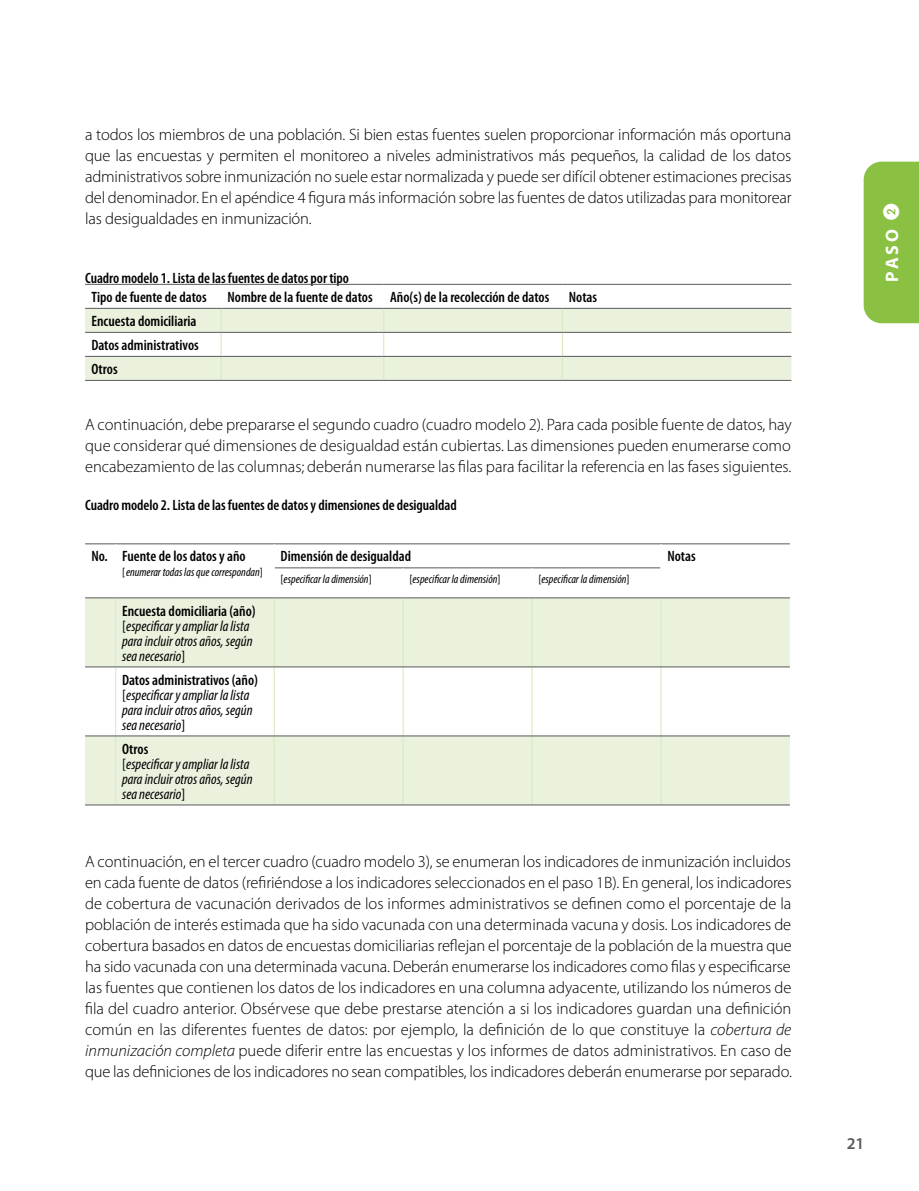
<style>
.page{position:relative;width:919px;height:1191px;background:#fff}
.page>*{position:absolute;margin:0;border:0;box-sizing:border-box;transform-origin:0 0}
.t1{font:700 18px "Myriad Pro";color:#fff}
.t2{font:300 16.5px/21px "Myriad Pro";letter-spacing:-.01em;color:#000;text-align:justify}
.t3{font:600 16.5px "Myriad Pro";color:#58595b}
.t4{font:600 condensed 15px/24px "Myriad Pro";letter-spacing:-.005em;color:#000}
.t5{font:italic condensed 15px/15px "Myriad Pro";color:#000}
.t6{font:italic condensed 12px "Myriad Pro";color:#000}
.s1{font-style:normal}
.s2{font-weight:600;font-style:normal}
.s3{font-style:italic}
.s4{font-family:"European Pi One";font-weight:400;font-size:16.5px}
</style>
<div class="page">
<svg style="left:85px;top:309px;width:706px;height:71px;fill:#eaf2de"></svg>
<hr style="left:85px;top:284px;width:136px;height:1px;background:#58595b">
<hr style="left:221px;top:284px;width:163px;height:1px;background:#58595b">
<hr style="left:384px;top:284px;width:178px;height:1px;background:#58595b">
<hr style="left:562px;top:284px;width:229px;height:1px;background:#58595b">
<svg style="left:221px;top:309px;width:1px;height:71px"></svg>
<svg style="left:383px;top:309px;width:1px;height:71px"></svg>
<svg style="left:562px;top:309px;width:1px;height:71px"></svg>
<hr style="left:85px;top:308px;width:136px;height:1px;background:#58595b">
<hr style="left:221px;top:308px;width:163px;height:1px;background:#58595b">
<hr style="left:384px;top:308px;width:178px;height:1px;background:#58595b">
<hr style="left:562px;top:308px;width:229px;height:1px;background:#58595b">
<hr style="left:85px;top:332px;width:136px;height:1px;background:#58595b">
<hr style="left:221px;top:332px;width:163px;height:1px;background:#58595b">
<hr style="left:384px;top:332px;width:178px;height:1px;background:#58595b">
<hr style="left:562px;top:332px;width:229px;height:1px;background:#58595b">
<hr style="left:85px;top:356px;width:136px;height:1px;background:#58595b">
<hr style="left:221px;top:356px;width:163px;height:1px;background:#58595b">
<hr style="left:384px;top:356px;width:178px;height:1px;background:#58595b">
<hr style="left:562px;top:356px;width:229px;height:1px;background:#58595b">
<hr style="left:85px;top:380px;width:136px;height:1px;background:#58595b">
<hr style="left:221px;top:380px;width:163px;height:1px;background:#58595b">
<hr style="left:384px;top:380px;width:178px;height:1px;background:#58595b">
<hr style="left:562px;top:380px;width:229px;height:1px;background:#58595b">
<svg style="left:85px;top:598px;width:704px;height:206px;fill:#eaf2de"></svg>
<hr style="left:85px;top:543px;width:31px;height:1px;background:#58595b">
<hr style="left:116px;top:543px;width:158px;height:1px;background:#58595b">
<hr style="left:274px;top:543px;width:129px;height:1px;background:#58595b">
<hr style="left:403px;top:543px;width:129px;height:1px;background:#58595b">
<hr style="left:532px;top:543px;width:129px;height:1px;background:#58595b">
<hr style="left:661px;top:543px;width:128px;height:1px;background:#58595b">
<hr style="left:274px;top:567px;width:129px;height:1px;background:#58595b">
<hr style="left:403px;top:567px;width:129px;height:1px;background:#58595b">
<hr style="left:532px;top:567px;width:128px;height:1px;background:#58595b">
<hr style="left:115px;top:598px;width:1px;height:68px;background:#dae8c1">
<hr style="left:115px;top:667px;width:1px;height:68px;background:#dae8c1">
<hr style="left:115px;top:736px;width:1px;height:68px;background:#dae8c1">
<hr style="left:274px;top:598px;width:1px;height:68px;background:#dae8c1">
<hr style="left:402px;top:598px;width:1px;height:68px;background:#dae8c1">
<hr style="left:531px;top:598px;width:1px;height:68px;background:#dae8c1">
<hr style="left:660px;top:598px;width:1px;height:68px;background:#dae8c1">
<hr style="left:274px;top:667px;width:1px;height:68px;background:#dae8c1">
<hr style="left:402px;top:667px;width:1px;height:68px;background:#dae8c1">
<hr style="left:531px;top:667px;width:1px;height:68px;background:#dae8c1">
<hr style="left:660px;top:667px;width:1px;height:68px;background:#dae8c1">
<hr style="left:274px;top:736px;width:1px;height:68px;background:#dae8c1">
<hr style="left:402px;top:736px;width:1px;height:68px;background:#dae8c1">
<hr style="left:531px;top:736px;width:1px;height:68px;background:#dae8c1">
<hr style="left:660px;top:736px;width:1px;height:68px;background:#dae8c1">
<hr style="left:85px;top:597px;width:31px;height:1px;background:#58595b">
<hr style="left:116px;top:597px;width:158px;height:1px;background:#58595b">
<hr style="left:274px;top:597px;width:129px;height:1px;background:#58595b">
<hr style="left:403px;top:597px;width:129px;height:1px;background:#58595b">
<hr style="left:532px;top:597px;width:129px;height:1px;background:#58595b">
<hr style="left:661px;top:597px;width:128px;height:1px;background:#58595b">
<hr style="left:85px;top:666px;width:31px;height:1px;background:#58595b">
<hr style="left:116px;top:666px;width:158px;height:1px;background:#58595b">
<hr style="left:274px;top:666px;width:129px;height:1px;background:#58595b">
<hr style="left:403px;top:666px;width:129px;height:1px;background:#58595b">
<hr style="left:532px;top:666px;width:129px;height:1px;background:#58595b">
<hr style="left:661px;top:666px;width:128px;height:1px;background:#58595b">
<hr style="left:85px;top:735px;width:31px;height:1px;background:#58595b">
<hr style="left:116px;top:735px;width:158px;height:1px;background:#58595b">
<hr style="left:274px;top:735px;width:129px;height:1px;background:#58595b">
<hr style="left:403px;top:735px;width:129px;height:1px;background:#58595b">
<hr style="left:532px;top:735px;width:129px;height:1px;background:#58595b">
<hr style="left:661px;top:735px;width:128px;height:1px;background:#58595b">
<hr style="left:85px;top:804px;width:31px;height:1px;background:#58595b">
<hr style="left:116px;top:804px;width:158px;height:1px;background:#58595b">
<hr style="left:274px;top:804px;width:129px;height:1px;background:#58595b">
<hr style="left:403px;top:804px;width:129px;height:1px;background:#58595b">
<hr style="left:532px;top:804px;width:129px;height:1px;background:#58595b">
<hr style="left:661px;top:804px;width:128px;height:1px;background:#58595b">
<div style="left:863px;top:162px;width:55px;height:161px;background:#8bc142"></div>
<p class="t2" style="left:85px;top:124px;width:708px">a todos los miembros de una población. Si bien estas fuentes suelen proporcionar información más oportuna que las encuestas y permiten el monitoreo a niveles administrativos más pequeños, la calidad de los datos administrativos sobre inmunización no suele estar normalizada y puede ser difícil obtener estimaciones precisas del denominador. En el apéndice 4 figura más información sobre las fuentes de datos utilizadas para monitorear las desigualdades en inmunización.</p>
<p class="t4" style="left:91px;top:268px;width:259px;line-height:19.5px;text-indent:-6px">Cuadro modelo 1. Lista de las fuentes de datos por tipo<br>Tipo de fuente de datos</p>
<p class="t4" style="left:227px;top:285px;width:323px">Nombre de la fuente de datos Año(s) de la recolección de datos</p>
<p class="t4" style="left:568px;top:285px;width:30px">Notas</p>
<p class="t4" style="left:91px;top:309px;width:109px">Encuesta domiciliaria<br>Datos administrativos<br>Otros</p>
<p class="t2" style="left:85px;top:414px;width:708px">A continuación, debe prepararse el segundo cuadro (cuadro modelo 2). Para cada posible fuente de datos, hay que considerar qué dimensiones de desigualdad están cubiertas. Las dimensiones pueden enumerarse como encabezamiento de las columnas; deberán numerarse las filas para facilitar la referencia en las fases siguientes.</p>
<p class="t4" style="left:85px;top:493px;width:373px">Cuadro modelo 2. Lista de las fuentes de datos y dimensiones de desigualdad</p>
<p class="t4" style="left:91px;top:545px;width:156px">No. Fuente de los datos y año</p>
<p class="t6" style="left:122px;top:565px;width:142px"><span class="s1">[</span>enumerar todas las que correspondan<span class="s1">]</span></p>
<p class="t4" style="left:280px;top:545px;width:132px">Dimensión de desigualdad</p>
<p class="t4" style="left:667px;top:545px;width:30px">Notas</p>
<p class="t6" style="left:280px;top:572px;width:93px"><span class="s1">[</span>especificar la dimensión<span class="s1">]</span></p>
<p class="t6" style="left:409px;top:572px;width:93px"><span class="s1">[</span>especificar la dimensión<span class="s1">]</span></p>
<p class="t6" style="left:538px;top:572px;width:93px"><span class="s1">[</span>especificar la dimensión<span class="s1">]</span></p>
<p class="t5" style="left:122px;top:603px;width:135px"><span class="s2">Encuesta domiciliaria (año) </span><span class="s1">[</span>especificar y ampliar la lista para incluir otros años, según sea necesario<span class="s1">]</span></p>
<p class="t5" style="left:122px;top:672px;width:137px"><span class="s2">Datos administrativos (año) </span><span class="s1">[</span>especificar y ampliar la lista para incluir otros años, según sea necesario<span class="s1">]</span></p>
<p class="t5" style="left:122px;top:741px;width:132px"><span class="s2">Otros<br></span><span class="s1">[</span>especificar y ampliar la lista para incluir otros años, según sea necesario<span class="s1">]</span></p>
<p class="t2" style="left:85px;top:851px;width:708px">A continuación, en el tercer cuadro (cuadro modelo 3), se enumeran los indicadores de inmunización incluidos en cada fuente de datos (refiriéndose a los indicadores seleccionados en el paso 1B). En general, los indicadores de cobertura de vacunación derivados de los informes administrativos se definen como el porcentaje de la población de interés estimada que ha sido vacunada con una determinada vacuna y dosis. Los indicadores de cobertura basados en datos de encuestas domiciliarias reflejan el porcentaje de la población de la muestra que ha sido vacunada con una determinada vacuna. Deberán enumerarse los indicadores como filas y especificarse las fuentes que contienen los datos de los indicadores en una columna adyacente, utilizando los números de fila del cuadro anterior. Obsérvese que debe prestarse atención a si los indicadores guardan una definición común en las diferentes fuentes de datos: por ejemplo, la definición de lo que constituye la <span class="s3">cobertura de inmunización completa</span> puede diferir entre las encuestas y los informes de datos administrativos. En caso de que las definiciones de los indicadores no sean compatibles, los indicadores deberán enumerarse por separado.</p>
<p class="t1" style="left:880px;top:282px;width:80px;rotate:-90deg">PASO <span class="s4">2</span></p>
<p class="t3" style="left:846px;top:1132px;width:19px">21</p>
</div>
